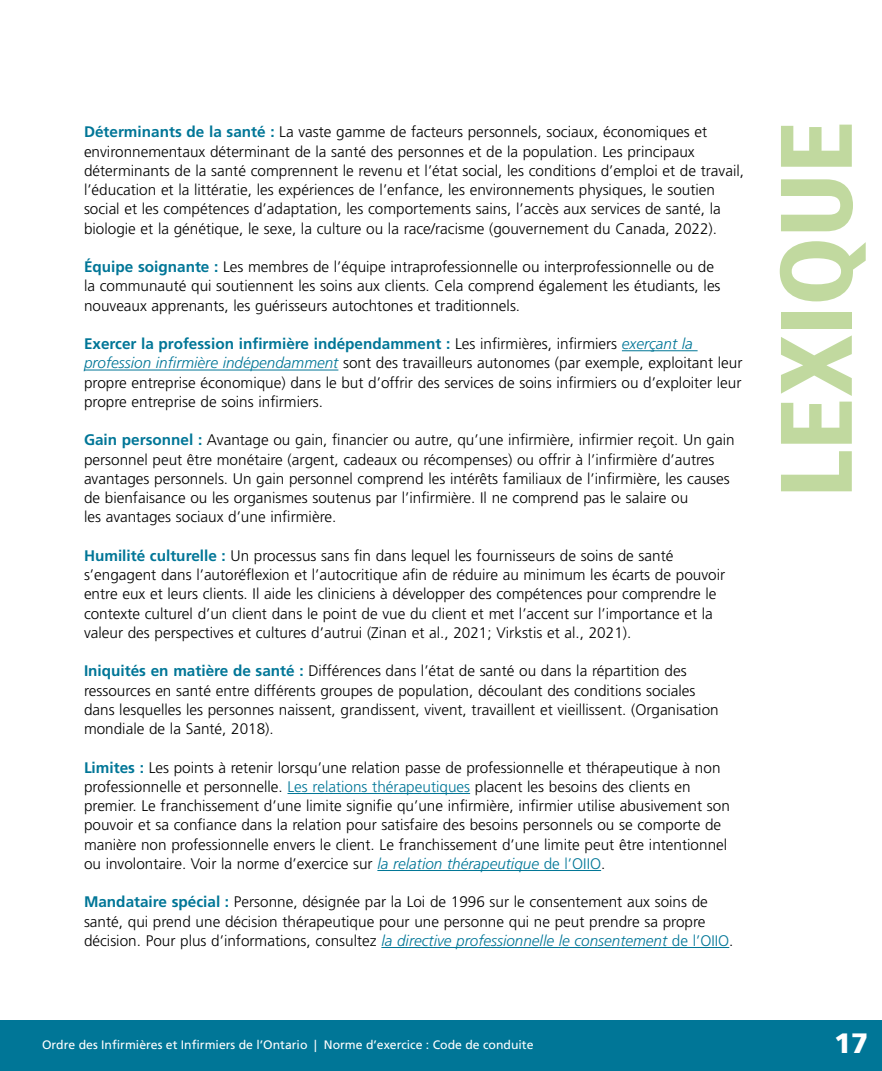
<style>
.page{position:relative;width:882px;height:1071px;background:#fff}
.page>*{position:absolute;margin:0;border:0;box-sizing:border-box;transform-origin:0 0}
.t1{font:900 condensed 101.5px "Frutiger LT Std";letter-spacing:-.005em;color:#bed89a}
.t2{font:900 28px "Frutiger LT Std";color:#fff}
.Glossary{font:300 15.4px/19.2px "Frutiger LT Std";color:#000}
.t3{font:12.25px "Frutiger LT Std";color:#fff}
.s1{font-weight:700;color:#007697}
.s2{font-style:italic;color:#007697}
.s3{color:#007697}
</style>
<div class="page">
<div style="left:0;top:1021px;width:882px;height:50px;background:#007697"></div>
<hr style="left:622px;top:350px;width:76px;height:1px;background:#007697">
<hr style="left:84px;top:370px;width:254px;height:1px;background:#007697">
<hr style="left:288px;top:793px;width:182px;height:1px;background:#007697">
<hr style="left:377px;top:870px;width:224px;height:1px;background:#007697">
<hr style="left:381px;top:947px;width:348px;height:1px;background:#007697">
<p class="Glossary" style="left:84px;top:123px;width:662px"><span class="s1">Déterminants de la santé :</span> La vaste gamme de facteurs personnels, sociaux, économiques et environnementaux déterminant de la santé des personnes et de la population. Les principaux déterminants de la santé comprennent le revenu et l’état social, les conditions d’emploi et de travail, l’éducation et la littératie, les expériences de l’enfance, les environnements physiques, le soutien social et les compétences d’adaptation, les comportements sains, l’accès aux services de santé, la biologie et la génétique, le sexe, la culture ou la race/racisme (gouvernement du Canada, 2022).</p>
<p class="Glossary" style="left:84px;top:258px;width:638px"><span class="s1">Équipe soignante :</span> Les membres de l’équipe intraprofessionnelle ou interprofessionnelle ou de la communauté qui soutiennent les soins aux clients. Cela comprend également les étudiants, les nouveaux apprenants, les guérisseurs autochtones et traditionnels.</p>
<p class="Glossary" style="left:84px;top:335px;width:660px"><span class="s1">Exercer la profession infirmière indépendamment :</span> Les infirmières, infirmiers <span class="s2">exerçant la profession infirmière indépendamment</span> sont des travailleurs autonomes (par exemple, exploitant leur propre entreprise économique) dans le but d’offrir des services de soins infirmiers ou d’exploiter leur propre entreprise de soins infirmiers.</p>
<p class="Glossary" style="left:84px;top:431px;width:652px"><span class="s1">Gain personnel :</span> Avantage ou gain, financier ou autre, qu’une infirmière, infirmier reçoit. Un gain personnel peut être monétaire (argent, cadeaux ou récompenses) ou offrir à l’infirmière d’autres avantages personnels. Un gain personnel comprend les intérêts familiaux de l’infirmière, les causes de bienfaisance ou les organismes soutenus par l’infirmière. Il ne comprend pas le salaire ou<br>les avantages sociaux d’une infirmière.</p>
<p class="Glossary" style="left:84px;top:546px;width:643px"><span class="s1">Humilité culturelle :</span> Un processus sans fin dans lequel les fournisseurs de soins de santé s’engagent dans l’autoréflexion et l’autocritique afin de réduire au minimum les écarts de pouvoir entre eux et leurs clients. Il aide les cliniciens à développer des compétences pour comprendre le contexte culturel d’un client dans le point de vue du client et met l’accent sur l’importance et la valeur des perspectives et cultures d’autrui (Zinan et al., 2021; Virkstis et al., 2021).</p>
<p class="Glossary" style="left:84px;top:662px;width:636px"><span class="s1">Iniquités en matière de santé :</span> Différences dans l’état de santé ou dans la répartition des ressources en santé entre différents groupes de population, découlant des conditions sociales dans lesquelles les personnes naissent, grandissent, vivent, travaillent et vieillissent. (Organisation mondiale de la Santé, 2018).</p>
<p class="Glossary" style="left:84px;top:758px;width:647px"><span class="s1">Limites :</span> Les points à retenir lorsqu’une relation passe de professionnelle et thérapeutique à non professionnelle et personnelle. <span class="s3">Les relations thérapeutiques</span> placent les besoins des clients en premier. Le franchissement d’une limite signifie qu’une infirmière, infirmier utilise abusivement son pouvoir et sa confiance dans la relation pour satisfaire des besoins personnels ou se comporte de manière non professionnelle envers le client. Le franchissement d’une limite peut être intentionnel ou involontaire. Voir la norme d’exercice sur <span class="s2">la relation thérapeutique</span> <span class="s3">de l’OIIO</span>.</p>
<p class="Glossary" style="left:84px;top:893px;width:651px"><span class="s1">Mandataire spécial :</span> Personne, désignée par la Loi de 1996 sur le consentement aux soins de santé, qui prend une décision thérapeutique pour une personne qui ne peut prendre sa propre décision. Pour plus d’informations, consultez <span class="s2">la directive professionnelle le consentement</span> <span class="s3">de l’OIIO</span>.</p>
<h1 class="t1" style="left:755px;top:498px;width:379px;rotate:-90deg">LEXIQUE</h1>
<p class="t3" style="left:42px;top:1038px;width:493px">Ordre des Infirmières et Infirmiers de l’Ontario | Norme d’exercice : Code de conduite</p>
<h2 class="t2" style="left:834px;top:1026px;width:36px">17</h2>
</div>
